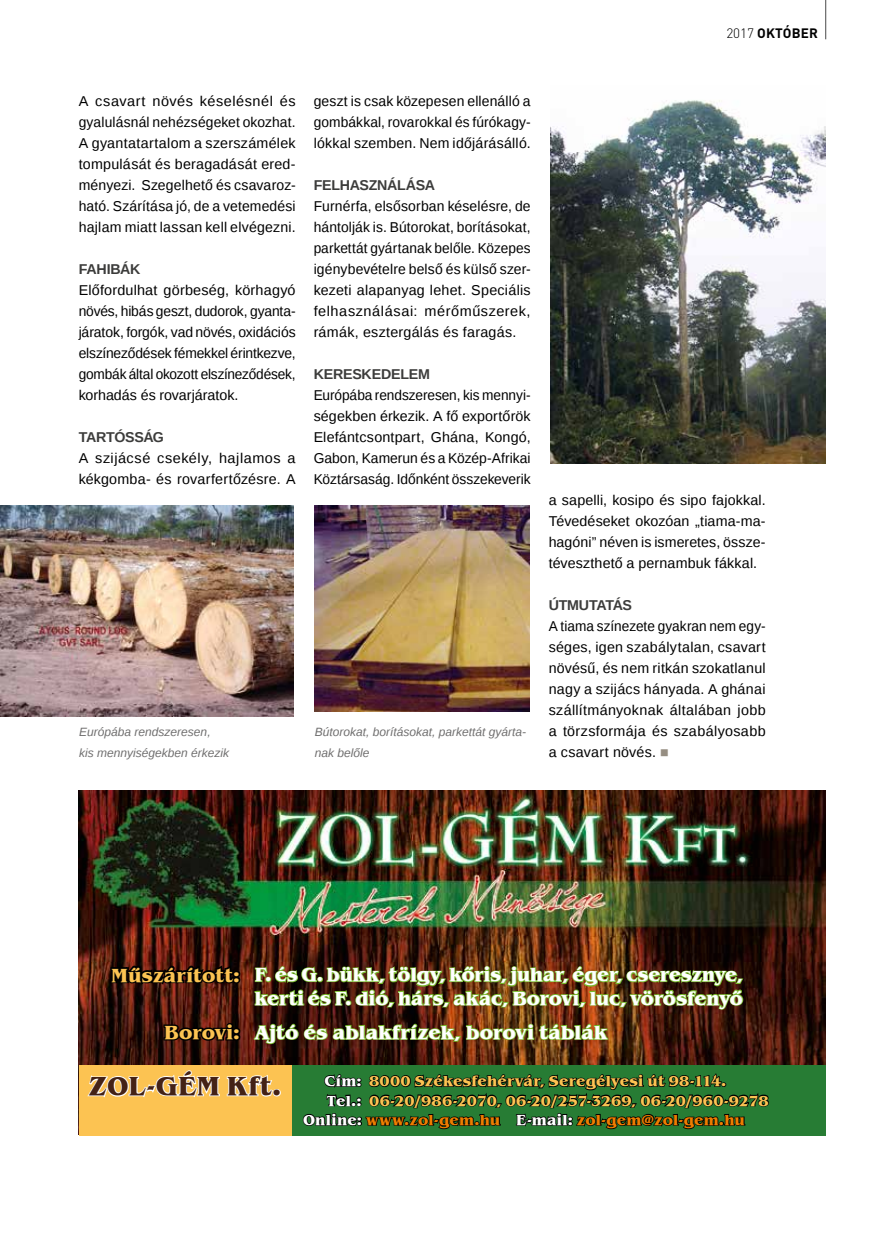
<style>
.page{position:relative;width:872px;height:1242px;background:#fff}
.page>*{position:absolute;margin:0;border:0;box-sizing:border-box;transform-origin:0 0}
.t1{font:26.85px "Benguiat PFL Bold";letter-spacing:.01em;color:#442216}
.t2{font:19.5px/23.4px "Benguiat PFL Bold";letter-spacing:.005em;color:#fff}
.t3{font:19.5px "Benguiat PFL Bold";letter-spacing:.01em;color:#fcc352}
.t4{font:15px "Benguiat PFL Bold";letter-spacing:.015em;color:#fcc352}
.t5{font:15px "Benguiat PFL Bold";letter-spacing:.015em;color:#ef7d00}
.t6{font:14.25px/21px "Liberation Sans";letter-spacing:.015em;color:#000;text-align:justify}
.t7{font:14.25px/21px "Liberation Sans";letter-spacing:.015em;color:#000;text-align:justify;scale:.96 1}
.t8{font:700 14.25px "Liberation Sans";letter-spacing:-.02em;color:#3c3c3b}
.t9{font:700 13.5px "DIN Pro";letter-spacing:.01em;color:#000}
.t10{font:italic 12px/21px "Liberation Sans";color:#706f6f}
.s1{font-weight:300}
.s2{color:#968e82}
.s3{color:#fff}
</style>
<div class="page">
<hr style="left:825px;top:0;width:1px;height:39px;background:#4a4a49">
<img style="left:0;top:505px;width:293px;height:211px">
<img style="left:315px;top:505px;width:214px;height:206px">
<img style="left:551px;top:100px;width:274px;height:363px">
<img style="left:79px;top:791px;width:746px;height:273px">
<img style="left:254px;top:963px;width:490px;height:47px">
<img style="left:253px;top:1022px;width:356px;height:23px">
<svg style="left:109px;top:958px;width:134px;height:31px;background:#2e0f09"></svg>
<svg style="left:162px;top:1020px;width:81px;height:25px;background:#2c0f09"></svg>
<div style="left:79px;top:1064px;width:746px;height:71px;background:#277c34"></div>
<svg style="left:302px;top:1073px;width:467px;height:57px"></svg>
<div style="left:79px;top:1064px;width:212px;height:71px;background:#fcc352"></div>
<svg style="left:87px;top:1070px;width:194px;height:28px"></svg>
<p class="t9" style="left:726px;top:24px;width:93px"><span class="s1">2017</span> OKTÓBER</p>
<p class="t6" style="left:79px;top:91px;width:218px">A csavart növés késelésnél és gyalulásnál nehézségeket okozhat.<br>A gyantatartalom a szerszámélek tompulását és beragadását ered&shy;ményezi. Szegelhető és csavaroz&shy;ható. Szárítása jó, de a vetemedési hajlam miatt lassan kell elvégezni.</p>
<p class="t8" style="left:79px;top:259px;width:63px">FAHIBÁK</p>
<p class="t6" style="left:79px;top:280px;width:218px">Előfordulhat görbeség, körhagyó növés, hibás geszt, dudorok, gyanta&shy;járatok, forgók, vad növés, oxidációs elszíneződések fémekkel érintkezve, gombák által okozott elszíneződések, korhadás és rovarjáratok.</p>
<p class="t8" style="left:79px;top:427px;width:87px">TARTÓSSÁG</p>
<p class="t6" style="left:79px;top:448px;width:218px">A szijácsé csekély, hajlamos a kékgomba- és rovarfertőzésre. A</p>
<p class="t6" style="left:314px;top:91px;width:218px">geszt is csak közepesen ellenálló a gombákkal, rovarokkal és fúrókagy&shy;lókkal szemben. Nem időjárásálló.</p>
<p class="t8" style="left:314px;top:175px;width:123px">FELHASZNÁLÁSA</p>
<p class="t6" style="left:314px;top:196px;width:218px">Furnérfa, elsősorban késelésre, de hántolják is. Bútorokat, borításokat, parkettát gyártanak belőle. Közepes igénybevételre belső és külső szer&shy;kezeti alapanyag lehet. Speciális felhasználásai: mérőműszerek, rámák, esztergálás és faragás.</p>
<p class="t8" style="left:314px;top:364px;width:118px">KERESKEDELEM</p>
<p class="t7" style="left:314px;top:385px;width:227px">Európába rendszeresen, kis mennyi&shy;ségekben érkezik. A fő exportőrök Elefántcsontpart, Ghána, Kongó, Gabon, Kamerun és a Közép-Afrikai Köztársaság. Időnként összekeverik</p>
<p class="t10" style="left:79px;top:721px;width:152px">Európába rendszeresen,<br>kis mennyiségekben érkezik</p>
<p class="t10" style="left:315px;top:721px;width:213px">Bútorokat, borításokat, parkettát gyárta&shy;nak belőle</p>
<p class="t6" style="left:548px;top:490px;width:218px">a sapelli, kosipo és sipo fajokkal.<br>Tévedéseket okozóan „tiama-ma&shy;hagóni” néven is ismeretes, össze&shy;téveszthető a pernambuk fákkal.</p>
<p class="t8" style="left:548px;top:595px;width:85px">ÚTMUTATÁS</p>
<p class="t7" style="left:548px;top:616px;width:227px">A tiama színezete gyakran nem egy&shy;séges, igen szabálytalan, csavart növésű, és nem ritkán szokatlanul nagy a szijács hányada. A ghánai szállítmányoknak általában jobb a törzsformája és szabályosabb a csavart növés. <span class="s2">■</span></p>
<h2 class="t3" style="left:111px;top:963px;width:130px">Műszárított:</h2>
<h2 class="t3" style="left:164px;top:1020px;width:77px">Borovi:</h2>
<h2 class="t2" style="left:255px;top:963px;width:490px">F. és G. bükk, tölgy, kőris, juhar, éger, cseresznye, kerti és F. dió, hárs, akác, Borovi, luc, vörösfenyő</h2>
<h2 class="t2" style="left:255px;top:1020px;width:354px">Ajtó és ablakfrízek, borovi táblák</h2>
<h1 class="t1" style="left:89px;top:1070px;width:194px">ZOL-GÉM Kft.</h1>
<p class="t4" style="left:324px;top:1072px;width:403px"><span class="s3">Cím:</span> 8000 Székesfehérvár, Seregélyesi út 98-114.</p>
<p class="t4" style="left:327px;top:1091px;width:443px"><span class="s3">Tel.:</span> 06-20/986-2070, 06-20/257-3269, 06-20/960-9278</p>
<p class="t5" style="left:303px;top:1111px;width:443px"><span class="s3">Online:</span> www.zol-gem.hu <span class="s3">E-mail:</span> zol-gem@zol-gem.hu</p>
</div>
